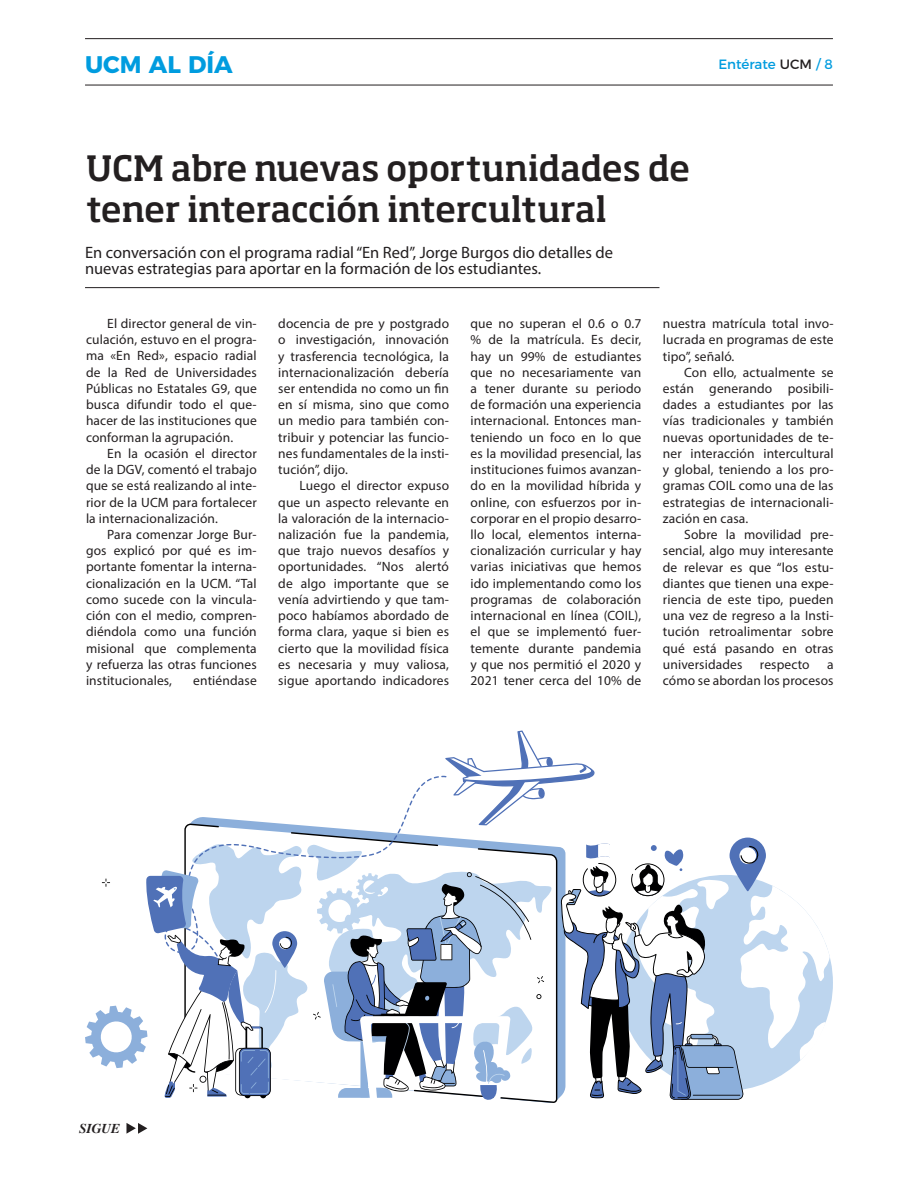
<style>
.page{position:relative;width:918px;height:1188px;background:#fff}
.page>*{position:absolute;margin:0;border:0;box-sizing:border-box;transform-origin:0 0}
.t1{font:500 34.5px/41.4px "Soho Pro";letter-spacing:-.01em;color:#231f20}
.t2{font:700 24px "Montserrat";color:#009cdf}
.t3{font:16.5px/16.5px "Myriad Pro";color:#231f20}
.t4{font:13.5px/16.2px "Myriad Pro";letter-spacing:.01em;color:#231f20;text-align:justify}
.t5{font:13.5px "Montserrat";color:#009cdf}
.t6{font:italic 700 13.5px "Times";color:#231f20}
.s1{color:#231f20}
</style>
<div class="page">
<hr style="left:85px;top:38px;width:748px;height:1px;background:#231f20">
<hr style="left:85px;top:85px;width:748px;height:1px;background:#231f20">
<svg style="left:126px;top:1123px;width:21px;height:11px"></svg>
<hr style="left:85px;top:287px;width:574px;height:1px;background:#231f20">
<svg style="left:85px;top:730px;width:745px;height:373px"></svg>
<h2 class="t2" style="left:85px;top:45px;width:149px">UCM AL DÍA</h2>
<p class="t5" style="left:718px;top:54px;width:116px">Entérate <span class="s1">UCM</span> / 8</p>
<h1 class="t1" style="left:86px;top:145px;width:606px">UCM abre nuevas oportunidades de tener interacción intercultural</h1>
<p class="t3" style="left:85px;top:244px;width:530px">En conversación con el programa radial “En Red”, Jorge Burgos dio detalles de nuevas estrategias para aportar en la formación de los estudiantes.</p>
<p class="t4" style="left:86px;top:315px;width:172px;text-indent:21px">El director general de vin&shy;culación, estuvo en el progra&shy;ma «En Red», espacio radial de la Red de Universidades Públicas no Estatales G9, que busca difundir todo el que&shy;hacer de las instituciones que conforman la agrupación.</p>
<p class="t4" style="left:86px;top:445px;width:172px;text-indent:21px">En la ocasión el director de la DGV, comentó el trabajo que se está realizando al inte&shy;rior de la UCM para fortalecer la internacionalización.</p>
<p class="t4" style="left:86px;top:526px;width:172px;text-indent:21px">Para comenzar Jorge Bur&shy;gos explicó por qué es im&shy;portante fomentar la interna&shy;cionalización en la UCM. “Tal como sucede con la vincula&shy;ción con el medio, compren&shy;diéndola como una función misional que complementa y refuerza las otras funciones institucionales,</p>
<p class="t4" style="left:193px;top:672px;width:65px">entiéndase</p>
<p class="t4" style="left:278px;top:315px;width:172px">docencia de pre y postgrado o investigación, innovación y trasferencia tecnológica, la internacionalización debería ser entendida no como un fin en sí misma, sino que como un medio para también con&shy;tribuir y potenciar las funcio&shy;nes fundamentales de la insti&shy;tución”, dijo.</p>
<p class="t4" style="left:278px;top:477px;width:172px;text-indent:21px">Luego el director expuso que un aspecto relevante en la valoración de la internacio&shy;nalización fue la pandemia, que trajo nuevos desafíos y oportunidades. “Nos alertó de algo importante que se venía advirtiendo y que tam&shy;poco habíamos abordado de forma clara, yaque si bien es cierto que la movilidad física es necesaria y muy valiosa, sigue aportando indicadores</p>
<p class="t4" style="left:471px;top:315px;width:172px">que no superan el 0.6 o 0.7 % de la matrícula. Es decir, hay un 99% de estudiantes que no necesariamente van a tener durante su periodo de formación una experiencia internacional. Entonces man&shy;teniendo un foco en lo que es la movilidad presencial, las instituciones fuimos avanzan&shy;do en la movilidad híbrida y online, con esfuerzos por in&shy;corporar en el propio desarro&shy;llo local, elementos interna&shy;cionalización curricular y hay varias iniciativas que hemos ido implementando como los programas de colaboración internacional en línea (COIL), el que se implementó fuer&shy;temente durante pandemia y que nos permitió el 2020 y 2021 tener cerca del 10% de</p>
<p class="t4" style="left:663px;top:315px;width:172px">nuestra matrícula total invo&shy;lucrada en programas de este tipo”, señaló.</p>
<p class="t4" style="left:663px;top:364px;width:172px;text-indent:21px">Con ello, actualmente se están generando posibili&shy;dades a estudiantes por las vías tradicionales y también nuevas oportunidades de te&shy;ner interacción intercultural y global, teniendo a los pro&shy;gramas COIL como una de las estrategias de internacionali&shy;zación en casa.</p>
<p class="t4" style="left:663px;top:526px;width:172px;text-indent:21px">Sobre la movilidad pre&shy;sencial, algo muy interesante de relevar es que “los estu&shy;diantes que tienen una expe&shy;riencia de este tipo, pueden una vez de regreso a la Insti&shy;tución retroalimentar sobre qué está pasando en otras universidades</p>
<p class="t4" style="left:760px;top:656px;width:51px">respecto</p>
<p class="t4" style="left:663px;top:656px;width:172px;text-align:right">a<br>cómo se abordan los procesos</p>
<p class="t6" style="left:79px;top:1116px;width:43px">SIGUE</p>
</div>
